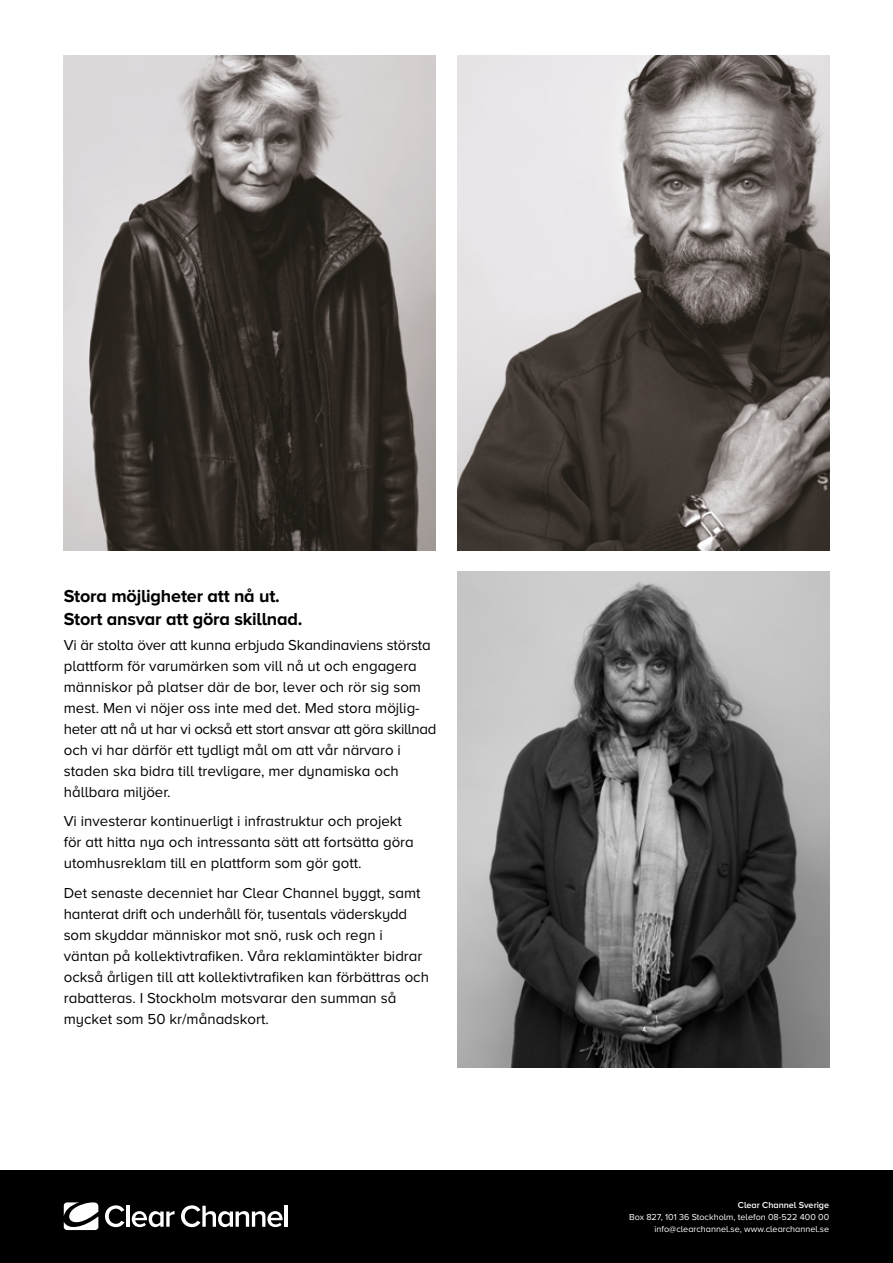
<style>
.page{position:relative;width:893px;height:1263px;background:#fff}
.page>*{position:absolute;margin:0;border:0;box-sizing:border-box;transform-origin:0 0}
.t1{font:700 18px/22.5px "Proxima Nova A";letter-spacing:-.01em;color:#000}
.t2{font:15px/21px "Proxima Nova A";color:#000}
.t3{font:9px/12px "Proxima Nova A";color:#fff;text-align:right}
.t4{font:600 9px "Proxima Nova A";color:#fff}
</style>
<div class="page">
<div style="left:0;top:1170px;width:893px;height:93px;background:#000"></div>
<svg style="left:105px;top:1205px;width:19px;height:22px"></svg>
<hr style="left:127px;top:1206px;width:3px;height:21px;background:#fff">
<svg style="left:132px;top:1211px;width:43px;height:16px"></svg>
<svg style="left:181px;top:1205px;width:102px;height:22px"></svg>
<hr style="left:285px;top:1206px;width:3px;height:21px;background:#fff">
<svg style="left:64px;top:1202px;width:34px;height:28px"></svg>
<img style="left:64px;top:55px;width:372px;height:496px">
<img style="left:457px;top:55px;width:372px;height:496px">
<img style="left:457px;top:572px;width:372px;height:495px">
<p class="t1" style="left:64px;top:584px;width:240px">Stora möjligheter att nå ut.<br>Stort ansvar att göra skillnad.</p>
<p class="t2" style="left:64px;top:634px;width:374px">Vi är stolta över att kunna erbjuda Skandinaviens största plattform för varumärken som vill nå ut och engagera människor på platser där de bor, lever och rör sig som mest. Men vi nöjer oss inte med det. Med stora möjlig&shy;heter att nå ut har vi också ett stort ansvar att göra skillnad och vi har därför ett tydligt mål om att vår närvaro i staden ska bidra till trevligare, mer dynamiska och hållbara miljöer.</p>
<p class="t2" style="left:64px;top:811px;width:352px">Vi investerar kontinuerligt i infrastruktur och projekt för att hitta nya och intressanta sätt att fortsätta göra utomhusreklam till en plattform som gör gott.</p>
<p class="t2" style="left:64px;top:882px;width:367px">Det senaste decenniet har Clear Channel byggt, samt hanterat drift och underhåll för, tusentals väderskydd som skyddar människor mot snö, rusk och regn i väntan på kollektivtrafiken. Våra reklamintäkter bidrar också årligen till att kollektivtrafiken kan förbättras och rabatteras. I Stockholm motsvarar den summan så mycket som 50 kr/månadskort.</p>
<p class="t4" style="left:738px;top:1200px;width:93px">Clear Channel Sverige</p>
<p class="t3" style="left:629px;top:1211px;width:201px">Box 827, 101 36 Stockholm, telefon 08-522 400 00 info@clearchannel.se, www.clearchannel.se</p>
</div>
